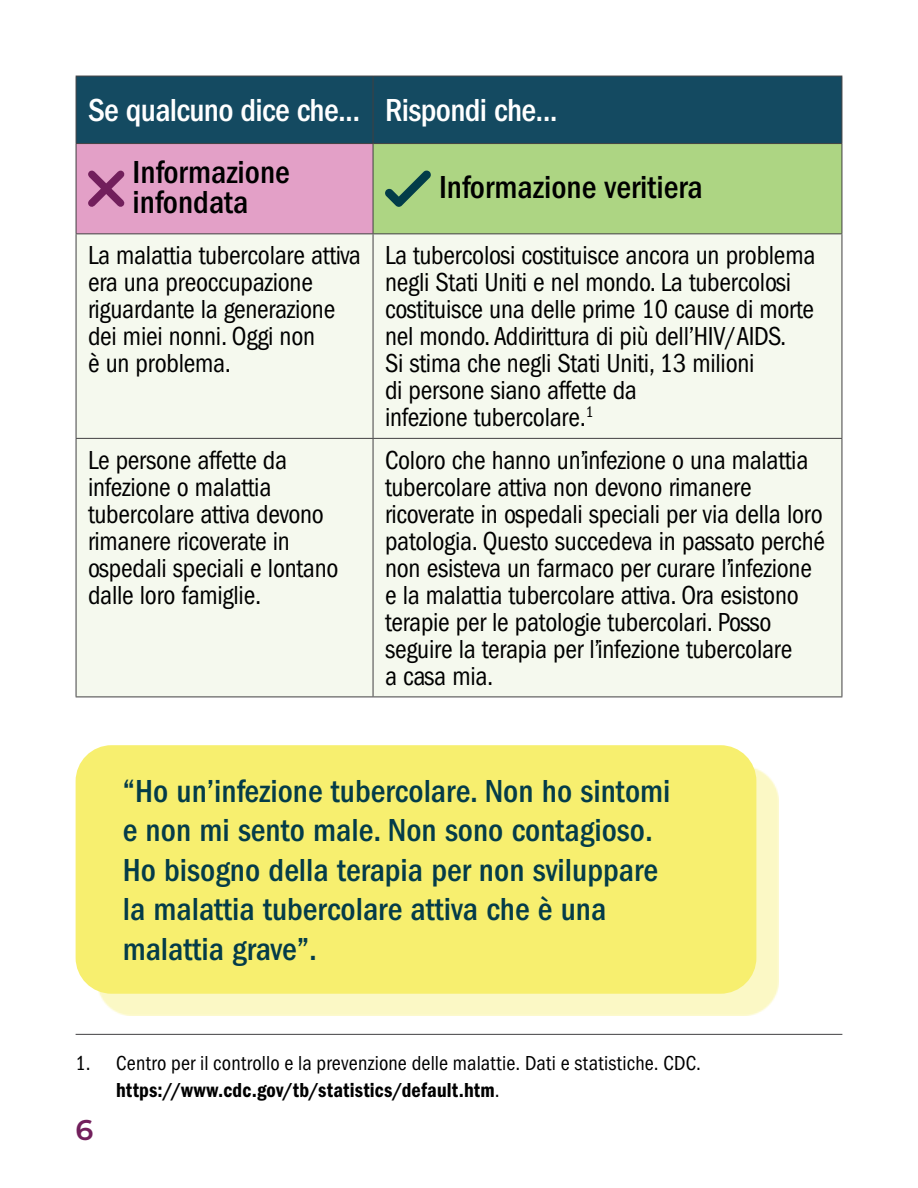
<style>
.page{position:relative;width:918px;height:1188px;background:#fff}
.page>*{position:absolute;margin:0;border:0;box-sizing:border-box;transform-origin:0 0}
.Box_Yellow{font:500 condensed 33px/39.6px "Franklin Gothic LT Pro";color:#043c49}
.Myth___Fact{font:500 condensed 33px/30px "Franklin Gothic LT Pro";color:#000}
.Chart_White{font:500 condensed 33px "Franklin Gothic LT Pro";letter-spacing:-.02em;color:#fff}
.t1{font:600 28.5px "Montserrat";color:#721f5c}
.Chart_Black{font:condensed 27px/27px "Franklin Gothic LT Pro";letter-spacing:-.01em;color:#000}
.t2{font:condensed 21px/27px "Franklin Gothic LT Pro";letter-spacing:.01em;color:#000}
.s1{font-family:"Franklin Gothic LT Pro Cn Dm";font-stretch:normal}
</style>
<div class="page">
<div style="left:77px;top:77px;width:764px;height:66px;background:#144a61"></div>
<div style="left:76px;top:144px;width:297px;height:90px;background:#e3a0c7"></div>
<div style="left:373px;top:144px;width:469px;height:90px;background:#add583"></div>
<div style="left:77px;top:234px;width:764px;height:462px;background:#f5f9ee"></div>
<hr style="left:76px;top:76px;width:297px;height:1px;background:#414042">
<hr style="left:76px;top:77px;width:1px;height:66px;background:#414042">
<hr style="left:373px;top:76px;width:469px;height:1px;background:#414042">
<hr style="left:373px;top:77px;width:1px;height:66px;background:#414042">
<hr style="left:841px;top:77px;width:1px;height:66px;background:#414042">
<hr style="left:76px;top:143px;width:297px;height:1px;background:#414042">
<hr style="left:373px;top:143px;width:469px;height:1px;background:#414042">
<hr style="left:76px;top:144px;width:1px;height:89px;background:#414042">
<hr style="left:373px;top:144px;width:1px;height:89px;background:#414042">
<hr style="left:841px;top:144px;width:1px;height:89px;background:#414042">
<hr style="left:76px;top:233px;width:297px;height:1px;background:#414042">
<hr style="left:76px;top:234px;width:1px;height:204px;background:#414042">
<hr style="left:373px;top:233px;width:469px;height:1px;background:#414042">
<hr style="left:373px;top:234px;width:1px;height:204px;background:#414042">
<hr style="left:841px;top:234px;width:1px;height:204px;background:#414042">
<hr style="left:76px;top:438px;width:297px;height:1px;background:#414042">
<hr style="left:76px;top:439px;width:1px;height:257px;background:#414042">
<hr style="left:373px;top:438px;width:469px;height:1px;background:#414042">
<hr style="left:373px;top:439px;width:1px;height:257px;background:#414042">
<hr style="left:841px;top:439px;width:1px;height:257px;background:#414042">
<hr style="left:76px;top:696px;width:297px;height:1px;background:#414042">
<hr style="left:373px;top:696px;width:469px;height:1px;background:#414042">
<svg style="left:88px;top:170px;width:37px;height:37px"></svg>
<svg style="left:385px;top:170px;width:46px;height:37px"></svg>
<hr style="left:76px;top:1034px;width:766px;height:1px;background:#414042">
<div style="left:97px;top:767px;width:681px;height:248px;background:#fbf8c5"></div>
<div style="left:76px;top:745px;width:680px;height:249px;background:#f7ef6f;border-radius:36px"></div>
<p class="Chart_White" style="left:88px;top:91px;width:274px">Se qualcuno dice che...</p>
<p class="Chart_White" style="left:385px;top:91px;width:174px">Rispondi che...</p>
<p class="Myth___Fact" style="left:133px;top:157px;width:159px">Informazione infondata</p>
<p class="Myth___Fact" style="left:439px;top:172px;width:265px">Informazione veritiera</p>
<p class="Chart_Black" style="left:88px;top:242px;width:274px">La malattia tubercolare attiva era una preoccupazione riguardante la generazione dei miei nonni. Oggi non<br>è un problema.</p>
<p class="Chart_Black" style="left:385px;top:242px;width:432px">La tubercolosi costituisce ancora un problema negli Stati Uniti e nel mondo. La tubercolosi costituisce una delle prime 10 cause di morte nel mondo. Addirittura di più dell’HIV/AIDS.<br>Si stima che negli Stati Uniti, 13 milioni<br>di persone siano affette da<br>infezione tubercolare.<sup>1</sup></p>
<p class="Chart_Black" style="left:88px;top:447px;width:252px">Le persone affette da infezione o malattia tubercolare attiva devono rimanere ricoverate in ospedali speciali e lontano dalle loro famiglie.</p>
<p class="Chart_Black" style="left:385px;top:447px;width:442px">Coloro che hanno un’infezione o una malattia tubercolare attiva non devono rimanere ricoverate in ospedali speciali per via della loro patologia. Questo succedeva in passato perché non esisteva un farmaco per curare l’infezione e la malattia tubercolare attiva. Ora esistono terapie per le patologie tubercolari. Posso seguire la terapia per l’infezione tubercolare<br>a casa mia.</p>
<p class="Box_Yellow" style="left:123px;top:771px;width:549px">“Ho un’infezione tubercolare. Non ho sintomi e non mi sento male. Non sono contagioso.<br>Ho bisogno della terapia per non sviluppare la malattia tubercolare attiva che è una malattia grave”.</p>
<p class="t2" style="left:116px;top:1050px;width:587px;text-indent:-40px">1. Centro per il controllo e la prevenzione delle malattie. Dati e statistiche. CDC. <span class="s1">https://www.cdc.gov/tb/statistics/default.htm</span>.</p>
<p class="t1" style="left:76px;top:1110px;width:19px">6</p>
</div>
